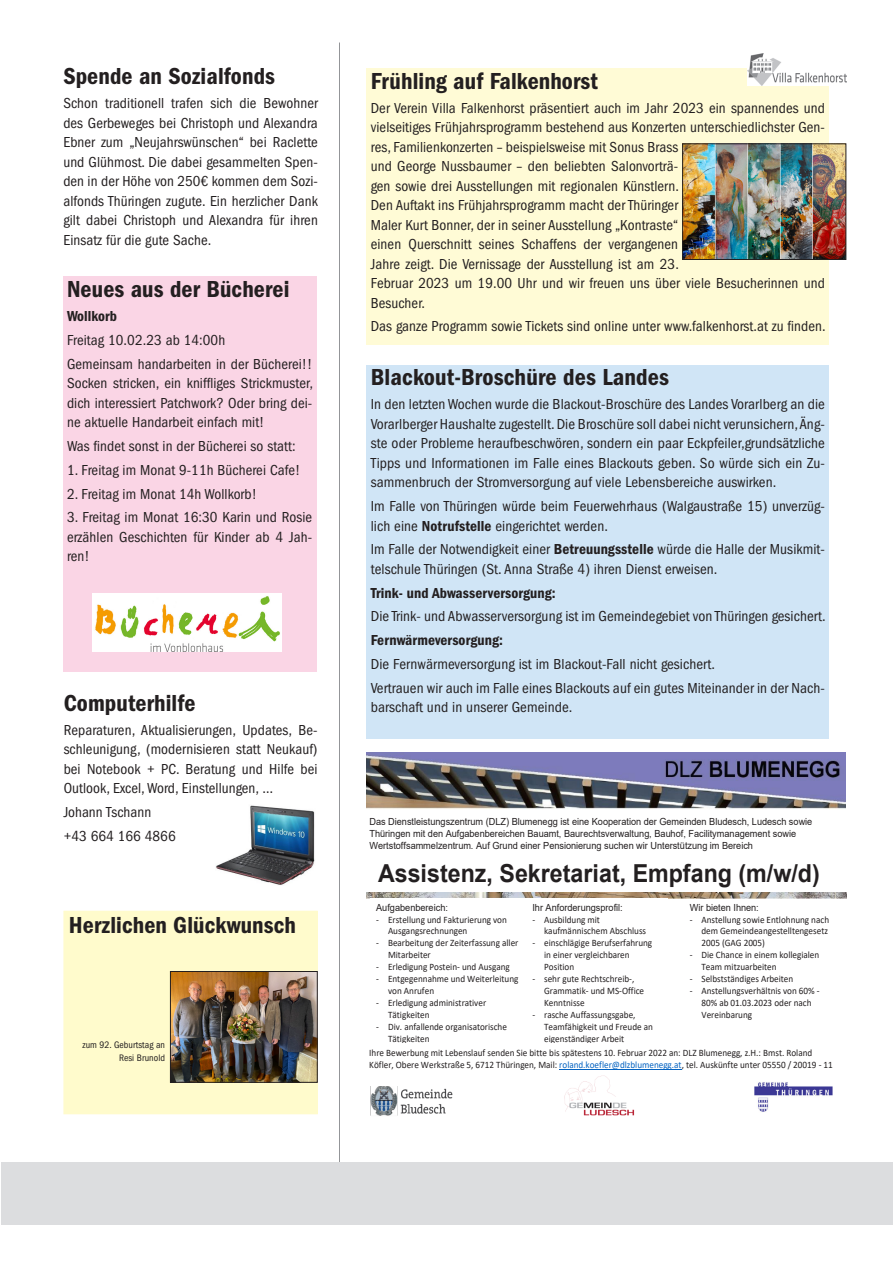
<style>
.page{position:relative;width:893px;height:1263px;background:#fff}
.page>*{position:absolute;margin:0;border:0;box-sizing:border-box;transform-origin:0 0}
.t1{font:700 24.75px "Arial";color:#231f20;scale:.94 1}
.Titel_16pt{font:24px "ITC Franklin Gothic Std Dm Cd";letter-spacing:.005em;color:#231f20}
.Titel_16pt-2{font:condensed 15px/19.5px "ITC Franklin Gothic Std";letter-spacing:.005em;color:#231f20;text-align:justify}
.Fließtext{font:condensed 15px/19.5px "ITC Franklin Gothic Std";letter-spacing:.005em;color:#231f20;text-align:justify}
.Titel_16pt-3{font:15px "ITC Franklin Gothic Std Dm Cd";letter-spacing:.005em;color:#231f20}
.t2{font:9.75px/11.9px "Calibri";color:#231f20;scale:.94 1}
.t3{font:9.75px/12px "Arial";color:#231f20;scale:.94 1}
.Bildunterschrift{font:condensed 9.75px/13.5px "ITC Franklin Gothic Std";letter-spacing:.005em;color:#231f20;text-align:right}
.s1{font-family:"ITC Franklin Gothic Std Dm Cd";font-stretch:normal}
.s2{color:#0563c1}
</style>
<div class="page">
<hr style="left:339px;top:43px;width:1px;height:1162px;background:#939598">
<div style="left:1px;top:1162px;width:892px;height:63px;background:#dcdddf"></div>
<img style="left:215px;top:805px;width:100px;height:80px">
<div style="left:64px;top:911px;width:253px;height:203px;background:#fffbcc"></div>
<img style="left:172px;top:973px;width:143px;height:107px">
<div style="left:170px;top:971px;width:147px;height:111px;border:1px solid #231f20"></div>
<div style="left:63px;top:277px;width:254px;height:395px;background:#fad5e5"></div>
<img style="left:92px;top:594px;width:189px;height:57px">
<img style="left:367px;top:753px;width:479px;height:56px">
<img style="left:367px;top:892px;width:479px;height:6px">
<img style="left:564px;top:1075px;width:71px;height:41px">
<img style="left:754px;top:1082px;width:79px;height:30px">
<img style="left:370px;top:1087px;width:83px;height:29px">
<hr style="left:559px;top:1069px;width:123px;height:1px;background:#0563c1">
<div style="left:367px;top:68px;width:462px;height:277px;background:#fffbd6"></div>
<img style="left:747px;top:53px;width:99px;height:32px">
<img style="left:684px;top:146px;width:160px;height:112px">
<div style="left:682px;top:144px;width:164px;height:116px;border:1px solid #231f20"></div>
<div style="left:367px;top:365px;width:462px;height:373px;background:#d0e5f6"></div>
<p class="Titel_16pt" style="left:63px;top:63px;width:213px">Spende an Sozialfonds</p>
<p class="Fließtext" style="left:63px;top:94px;width:256px">Schon traditionell trafen sich die Bewohner des Gerbeweges bei Christoph und Alexandra Ebner zum „Neujahrswünschen“ bei Raclette und Glühmost. Die dabei gesammelten Spen&shy;den in der Höhe von 250€ kommen dem Sozi&shy;alfonds Thüringen zugute. Ein herzlicher Dank gilt dabei Christoph und Alexandra für ihren Einsatz für die gute Sache.</p>
<p class="Titel_16pt" style="left:67px;top:276px;width:224px">Neues aus der Bücherei</p>
<p class="Titel_16pt-3" style="left:67px;top:308px;width:51px">Wollkorb</p>
<p class="Titel_16pt-2" style="left:67px;top:330px;width:160px">Freitag 10.02.23 ab 14:00h</p>
<p class="Titel_16pt-2" style="left:67px;top:354px;width:247px">Gemeinsam handarbeiten in der Bücherei!!<br>Socken stricken, ein kniffliges Strickmuster, dich interessiert Patchwork? Oder bring dei&shy;ne aktuelle Handarbeit einfach mit!</p>
<p class="Titel_16pt-2" style="left:67px;top:436px;width:230px">Was findet sonst in der Bücherei so statt:</p>
<p class="Titel_16pt-2" style="left:67px;top:460px;width:235px">1. Freitag im Monat 9-11h Bücherei Cafe!</p>
<p class="Titel_16pt-2" style="left:67px;top:484px;width:191px">2. Freitag im Monat 14h Wollkorb!</p>
<p class="Titel_16pt-2" style="left:67px;top:508px;width:247px">3. Freitag im Monat 16:30 Karin und Rosie erzählen Geschichten für Kinder ab 4 Jah&shy;ren!</p>
<p class="Titel_16pt" style="left:64px;top:689px;width:133px">Computerhilfe</p>
<p class="Titel_16pt-2" style="left:64px;top:720px;width:255px">Reparaturen, Aktualisierungen, Updates, Be&shy;schleunigung, (modernisieren statt Neukauf) bei Notebook + PC. Beratung und Hilfe bei Outlook, Excel, Word, Einstellungen, …</p>
<p class="Titel_16pt-2" style="left:64px;top:802px;width:89px">Johann Tschann</p>
<p class="Titel_16pt-2" style="left:64px;top:826px;width:114px">+43 664 166 4866</p>
<p class="Titel_16pt" style="left:69px;top:911px;width:228px">Herzlichen Glückwunsch</p>
<p class="Bildunterschrift" style="left:82px;top:1038px;width:84px">zum 92. Geburtstag an<br>Resi Brunold</p>
<p class="Titel_16pt" style="left:371px;top:67px;width:229px">Frühling auf Falkenhorst</p>
<p class="Titel_16pt-2" style="left:371px;top:98px;width:456px;text-align:left">Der Verein Villa Falkenhorst präsentiert auch im Jahr 2023 ein spannendes und vielseitiges Frühjahrsprogramm bestehend aus Konzerten unterschiedlichster Gen&shy;res, Familienkonzerten – beispielsweise mit Sonus Brass<br>und George Nussbaumer – den beliebten Salonvorträ-<br>gen sowie drei Ausstellungen mit regionalen Künstlern.<br>Den Auftakt ins Frühjahrsprogramm macht der Thüringer<br>Maler Kurt Bonner, der in seiner Ausstellung „Kontraste“<br>einen Querschnitt seines Schaffens der vergangenen<br>Jahre zeigt. Die Vernissage der Ausstellung ist am 23.<br>Februar 2023 um 19.00 Uhr und wir freuen uns über viele Besucherinnen und Besucher.</p>
<p class="Titel_16pt-2" style="left:371px;top:317px;width:456px">Das ganze Programm sowie Tickets sind online unter www.falkenhorst.at zu finden.</p>
<p class="Titel_16pt" style="left:371px;top:364px;width:300px">Blackout-Broschüre des Landes</p>
<p class="Titel_16pt-2" style="left:371px;top:395px;width:456px">In den letzten Wochen wurde die Blackout-Broschüre des Landes Vorarlberg an die Vorarlberger Haushalte zugestellt. Die Broschüre soll dabei nicht verunsichern, Äng&shy;ste oder Probleme heraufbeschwören, sondern ein paar Eckpfeiler,grundsätzliche Tipps und Informationen im Falle eines Blackouts geben. So würde sich ein Zu&shy;sammenbruch der Stromversorgung auf viele Lebensbereiche auswirken.</p>
<p class="Titel_16pt-2" style="left:371px;top:496px;width:456px">Im Falle von Thüringen würde beim Feuerwehrhaus (Walgaustraße 15) unverzüg&shy;lich eine <span class="s1">Notrufstelle</span> eingerichtet werden.</p>
<p class="Titel_16pt-2" style="left:371px;top:540px;width:456px">Im Falle der Notwendigkeit einer <span class="s1">Betreuungsstelle</span> würde die Halle der Musikmit&shy;telschule Thüringen (St. Anna Straße 4) ihren Dienst erweisen.</p>
<p class="Titel_16pt-3" style="left:371px;top:584px;width:187px">Trink- und Abwasserversorgung:</p>
<p class="Titel_16pt-2" style="left:371px;top:607px;width:456px">Die Trink- und Abwasserversorgung ist im Gemeindegebiet von Thüringen gesichert.</p>
<p class="Titel_16pt-3" style="left:371px;top:632px;width:134px">Fernwärmeversorgung:</p>
<p class="Titel_16pt-2" style="left:371px;top:654px;width:346px">Die Fernwärmeversorgung ist im Blackout-Fall nicht gesichert.</p>
<p class="Titel_16pt-2" style="left:371px;top:678px;width:456px">Vertrauen wir auch im Falle eines Blackouts auf ein gutes Miteinander in der Nach&shy;barschaft und in unserer Gemeinde.</p>
<p class="t3" style="left:369px;top:815px;width:473px">Das Dienstleistungszentrum (DLZ) Blumenegg ist eine Kooperation der Gemeinden Bludesch, Ludesch sowie<br>Thüringen mit den Aufgabenbereichen Bauamt, Baurechtsverwaltung, Bauhof, Facilitymanagement sowie<br>Wertstoffsammelzentrum. Auf Grund einer Pensionierung suchen wir Unterstützung im Bereich</p>
<p class="t1" style="left:378px;top:856px;width:471px">Assistenz, Sekretariat, Empfang (m/w/d)</p>
<p class="t3" style="left:376px;top:902px;width:78px">Aufgabenbereich:</p>
<p class="t2" style="left:388px;top:913px;width:128px;text-indent:-12px">- Erstellung und Fakturierung von<br>Ausgangsrechnungen</p>
<p class="t2" style="left:388px;top:937px;width:140px;text-indent:-12px">- Bearbeitung der Zeiterfassung aller<br>Mitarbeiter</p>
<p class="t2" style="left:376px;top:961px;width:144px">- Erledigung Postein- und Ausgang</p>
<p class="t2" style="left:388px;top:973px;width:140px;text-indent:-12px">- Entgegennahme und Weiterleitung von Anrufen</p>
<p class="t2" style="left:388px;top:996px;width:106px;text-indent:-12px">- Erledigung administrativer<br>Tätigkeiten</p>
<p class="t2" style="left:388px;top:1020px;width:128px;text-indent:-12px">- Div. anfallende organisatorische<br>Tätigkeiten</p>
<p class="t3" style="left:532px;top:902px;width:98px">Ihr Anforderungsprofil:</p>
<p class="t2" style="left:544px;top:913px;width:110px;text-indent:-12px">- Ausbildung mit kaufmännischem Abschluss</p>
<p class="t2" style="left:544px;top:937px;width:116px;text-indent:-12px">- einschlägige Berufserfahrung in einer vergleichbaren<br>Position</p>
<p class="t2" style="left:544px;top:973px;width:108px;text-indent:-12px">- sehr gute Rechtschreib-,<br>Grammatik- und MS-Office<br>Kenntnisse</p>
<p class="t2" style="left:544px;top:1008px;width:117px;text-indent:-12px">- rasche Auffassungsgabe,<br>Teamfähigkeit und Freude an eigenständiger Arbeit</p>
<p class="t3" style="left:690px;top:902px;width:75px">Wir bieten Ihnen:</p>
<p class="t2" style="left:701px;top:913px;width:137px;text-align:justify;text-indent:-12px">- Anstellung sowie Entlohnung nach dem Gemeindeangestelltengesetz 2005 (GAG 2005)</p>
<p class="t2" style="left:701px;top:949px;width:127px;text-indent:-12px">- Die Chance in einem kollegialen<br>Team mitzuarbeiten</p>
<p class="t2" style="left:690px;top:973px;width:112px">- Selbstständiges Arbeiten</p>
<p class="t2" style="left:701px;top:985px;width:127px;text-indent:-12px">- Anstellungsverhältnis von 60% -<br>80% ab 01.03.2023 oder nach<br>Vereinbarung</p>
<p class="t2" style="left:369px;top:1047px;width:494px">Ihre Bewerbung mit Lebenslauf senden Sie bitte bis spätestens 10. Februar 2022 an: DLZ Blumenegg, z.H.: Bmst. Roland<br>Köfler, Obere Werkstraße 5, 6712 Thüringen, Mail: <span class="s2">roland.koefler@dlzblumenegg.at</span>, tel. Auskünfte unter 05550 / 20019 - 11</p>
</div>
